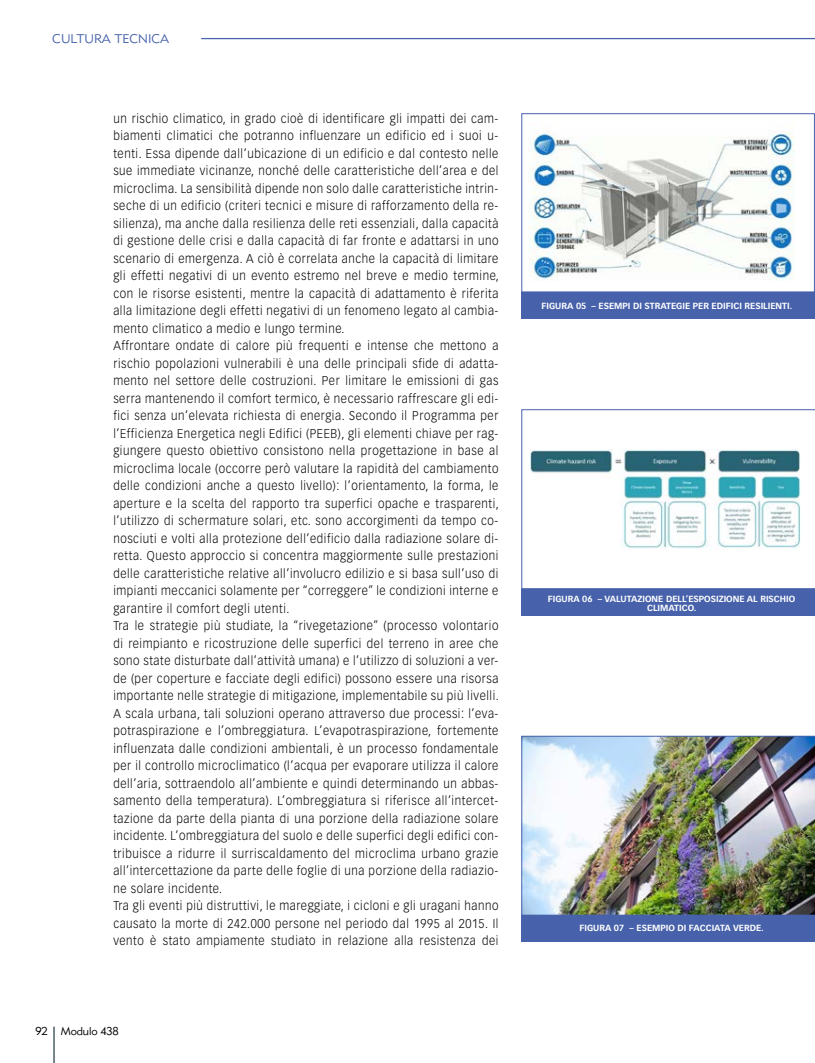
<style>
.page{position:relative;width:815px;height:1063px;background:#fff}
.page>*{position:absolute;margin:0;border:0;box-sizing:border-box;transform-origin:0 0}
.t1{font:300 12.5px/17.5px "Vectora LT Std";letter-spacing:.05em;color:#000;scale:.92 1}
.t2{font:12.5px "Metro Lite Two";color:#4762ab}
.t3{font:11.25px "Metro Lite Two";letter-spacing:-.015em;color:#000}
.t4{font:700 8.75px/8.8px "Vectora LT Std";color:#fff;text-align:center}
</style>
<div class="page">
<hr style="left:53px;top:1027px;width:2px;height:36px;background:#717e86">
<img style="left:529px;top:129px;width:265px;height:151px">
<div style="left:521px;top:113px;width:294px;height:179px;border:1px solid #4762ab"></div>
<svg style="left:521px;top:409px;width:294px;height:180px"></svg>
<img style="left:521px;top:736px;width:294px;height:179px">
<div style="left:521px;top:292px;width:294px;height:27px;background:#4762ab"></div>
<div style="left:521px;top:589px;width:294px;height:27px;background:#4762ab"></div>
<div style="left:521px;top:915px;width:294px;height:27px;background:#4762ab"></div>
<hr style="left:201px;top:38px;width:614px;height:1px;background:#4762ab">
<p class="t2" style="left:52px;top:31px;width:119px">CULTURA TECNICA</p>
<p class="t1" style="left:113px;top:109px;width:421px">un rischio climatico, in grado cioè di identificare gli impatti dei cam&shy;biamenti climatici che potranno influenzare un edificio ed i suoi u&shy;tenti. Essa dipende dall’ubicazione di un edificio e dal contesto nelle sue immediate vicinanze, nonché delle caratteristiche dell’area e del microclima. La sensibilità dipende non solo dalle caratteristiche intrin&shy;seche di un edificio (criteri tecnici e misure di rafforzamento della re&shy;silienza), ma anche dalla resilienza delle reti essenziali, dalla capacità di gestione delle crisi e dalla capacità di far fronte e adattarsi in uno scenario di emergenza. A ciò è correlata anche la capacità di limitare gli effetti negativi di un evento estremo nel breve e medio termine, con le risorse esistenti, mentre la capacità di adattamento è riferita alla limitazione degli effetti negativi di un fenomeno legato al cambia&shy;mento climatico a medio e lungo termine.<br>Affrontare ondate di calore più frequenti e intense che mettono a rischio popolazioni vulnerabili è una delle principali sfide di adatta&shy;mento nel settore delle costruzioni. Per limitare le emissioni di gas serra mantenendo il comfort termico, è necessario raffrescare gli edi&shy;fici senza un’elevata richiesta di energia. Secondo il Programma per l’Efficienza Energetica negli Edifici (PEEB), gli elementi chiave per rag&shy;giungere questo obiettivo consistono nella progettazione in base al microclima locale (occorre però valutare la rapidità del cambiamento delle condizioni anche a questo livello): l’orientamento, la forma, le aperture e la scelta del rapporto tra superfici opache e trasparenti, l’utilizzo di schermature solari, etc. sono accorgimenti da tempo co&shy;nosciuti e volti alla protezione dell’edificio dalla radiazione solare di&shy;retta. Questo approccio si concentra maggiormente sulle prestazioni delle caratteristiche relative all’involucro edilizio e si basa sull’uso di impianti meccanici solamente per “correggere” le condizioni interne e garantire il comfort degli utenti.<br>Tra le strategie più studiate, la “rivegetazione” (processo volontario di reimpianto e ricostruzione delle superfici del terreno in aree che sono state disturbate dall’attività umana) e l’utilizzo di soluzioni a ver&shy;de (per coperture e facciate degli edifici) possono essere una risorsa importante nelle strategie di mitigazione, implementabile su più livelli.<br>A scala urbana, tali soluzioni operano attraverso due processi: l’eva&shy;potraspirazione e l’ombreggiatura. L’evapotraspirazione, fortemente influenzata dalle condizioni ambientali, è un processo fondamentale per il controllo microclimatico (l’acqua per evaporare utilizza il calore dell’aria, sottraendolo all’ambiente e quindi determinando un abbas&shy;samento della temperatura). L’ombreggiatura si riferisce all’intercet&shy;tazione da parte della pianta di una porzione della radiazione solare incidente. L’ombreggiatura del suolo e delle superfici degli edifici con&shy;tribuisce a ridurre il surriscaldamento del microclima urbano grazie all’intercettazione da parte delle foglie di una porzione della radiazio&shy;ne solare incidente.<br>Tra gli eventi più distruttivi, le mareggiate, i cicloni e gli uragani hanno causato la morte di 242.000 persone nel periodo dal 1995 al 2015. Il vento è stato ampiamente studiato in relazione alla resistenza dei</p>
<p class="t3" style="left:35px;top:1025px;width:85px">92 Modulo 438</p>
<p class="t4" style="left:541px;top:301px;width:252px">FIGURA 05 – ESEMPI DI STRATEGIE PER EDIFICI RESILIENTI.</p>
<p class="t4" style="left:548px;top:594px;width:249px">FIGURA 06 – VALUTAZIONE DELL’ESPOSIZIONE AL RISCHIO<br>CLIMATICO.</p>
<p class="t4" style="left:579px;top:924px;width:186px">FIGURA 07 – ESEMPIO DI FACCIATA VERDE.</p>
</div>
